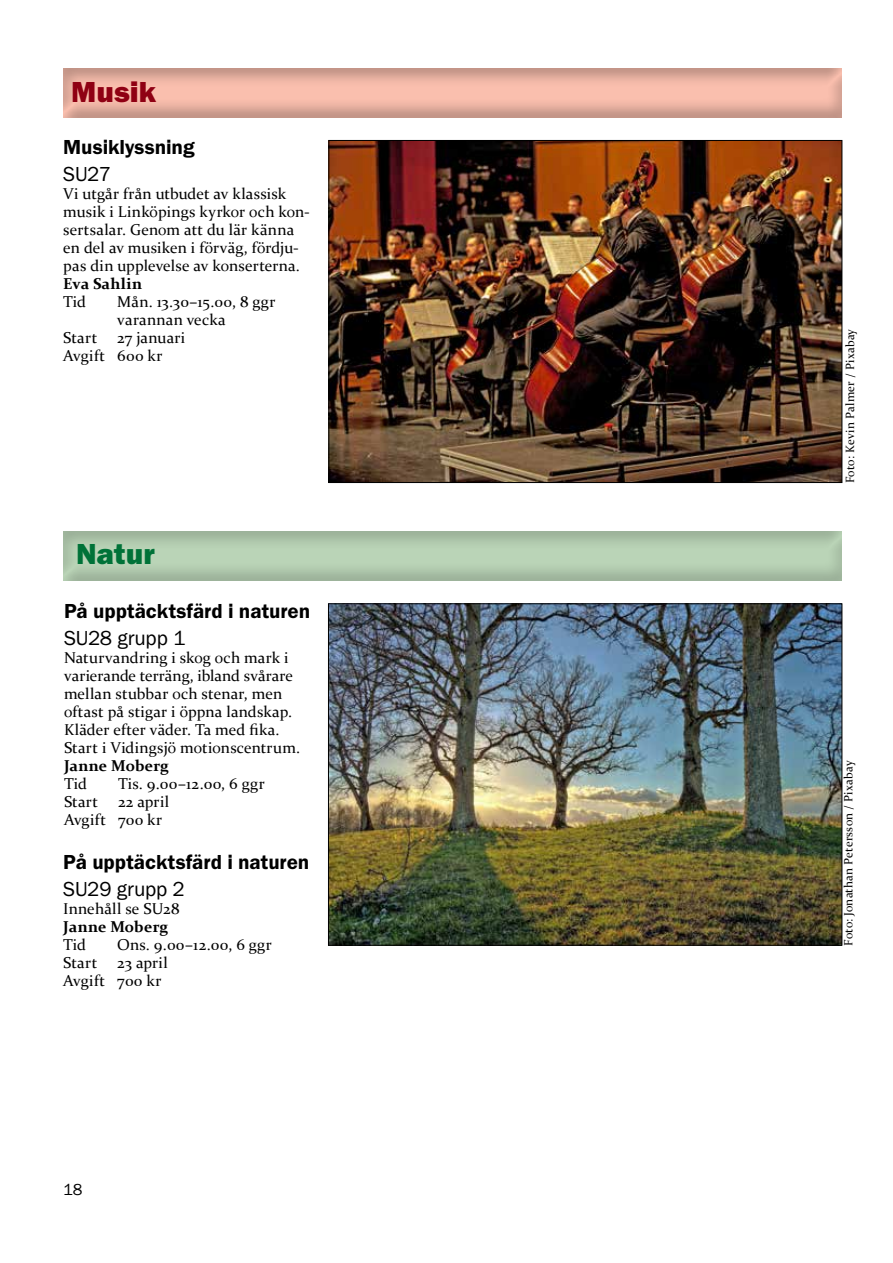
<style>
.page{position:relative;width:893px;height:1263px;background:#fff}
.page>*{position:absolute;margin:0;border:0;box-sizing:border-box;transform-origin:0 0}
.t1{font:30px "Franklin Gothic URW Hea";color:#8f0013}
.t2{font:30px "Franklin Gothic URW Hea";color:#007238}
.t3{font:21px "Franklin Gothic URW Dem";color:#000}
.t4{font:21px "Franklin Gothic URW Boo";letter-spacing:-.01em;color:#000}
.t5{font:16.5px "Franklin Gothic URW Boo";color:#000}
.t6{font:15.75px/18px "Constantia";letter-spacing:.01em;color:#000}
.t7{font:15.75px "Constantia";letter-spacing:.03em;color:#000}
.t8{font:700 15.75px "Constantia";letter-spacing:.01em;color:#000}
.t9{font:12px "Constantia";letter-spacing:.02em;color:#000}
</style>
<div class="page">
<div style="left:62px;top:66px;width:780px;height:52px;background:#000;opacity:.28"></div>
<div style="left:54px;top:524px;width:789px;height:57px;background:#000;opacity:.2"></div>
<img style="left:330px;top:142px;width:510px;height:339px">
<img style="left:330px;top:605px;width:510px;height:338px">
<h1 class="t1" style="left:71px;top:73px;width:86px">Musik</h1>
<h2 class="t3" style="left:63px;top:134px;width:133px">Musiklyssning</h2>
<h2 class="t4" style="left:63px;top:161px;width:49px">SU27</h2>
<p class="t6" style="left:63px;top:184px;width:248px">Vi utgår från utbudet av klassisk musik i Linköpings kyrkor och kon&shy;sertsalar. Genom att du lär känna en del av musiken i förväg, fördju&shy;pas din upplevelse av konserterna.</p>
<p class="t8" style="left:63px;top:273px;width:80px">Eva Sahlin</p>
<p class="t6" style="left:63px;top:292px;width:24px">Tid</p>
<p class="t6" style="left:117px;top:292px;width:160px">Mån. 13.30–15.00, 8 ggr varannan vecka</p>
<p class="t6" style="left:63px;top:328px;width:36px">Start</p>
<p class="t6" style="left:63px;top:328px;width:124px;text-indent:54px">27 januari<br>Avgift 600 kr</p>
<h1 class="t2" style="left:76px;top:535px;width:80px">Natur</h1>
<h2 class="t3" style="left:64px;top:598px;width:248px">På upptäcktsfärd i naturen</h2>
<h2 class="t4" style="left:64px;top:625px;width:123px">SU28 grupp 1</h2>
<p class="t6" style="left:64px;top:648px;width:238px">Naturvandring i skog och mark i varierande terräng, ibland svårare mellan stubbar och stenar, men oftast på stigar i öppna landskap.<br>Kläder efter väder. Ta med fika.<br>Start i Vidingsjö motionscentrum.</p>
<p class="t8" style="left:64px;top:755px;width:106px">Janne Moberg</p>
<p class="t6" style="left:64px;top:774px;width:24px">Tid</p>
<p class="t7" style="left:118px;top:773px;width:148px">Tis. 9.00–12.00, 6 ggr</p>
<p class="t6" style="left:64px;top:792px;width:36px">Start</p>
<p class="t6" style="left:64px;top:792px;width:107px;text-indent:54px">22 april<br>Avgift 700 kr</p>
<h2 class="t3" style="left:63px;top:849px;width:248px">På upptäcktsfärd i naturen</h2>
<h2 class="t4" style="left:63px;top:875px;width:123px">SU29 grupp 2</h2>
<p class="t6" style="left:63px;top:898px;width:118px">Innehåll se SU28</p>
<p class="t8" style="left:63px;top:915px;width:106px">Janne Moberg</p>
<p class="t6" style="left:63px;top:934px;width:24px">Tid</p>
<p class="t7" style="left:117px;top:933px;width:156px">Ons. 9.00–12.00, 6 ggr</p>
<p class="t6" style="left:63px;top:952px;width:36px">Start</p>
<p class="t6" style="left:63px;top:952px;width:106px;text-indent:54px">23 april<br>Avgift 700 kr</p>
<p class="t5" style="left:63px;top:1180px;width:21px">18</p>
<p class="t9" style="left:842px;top:483px;width:156px;rotate:-90deg">Foto: Kevin Palmer / Pixabay</p>
<p class="t9" style="left:840px;top:945px;width:187px;rotate:-90deg">Foto: Jonathan Petersson / Pixabay</p>
</div>
